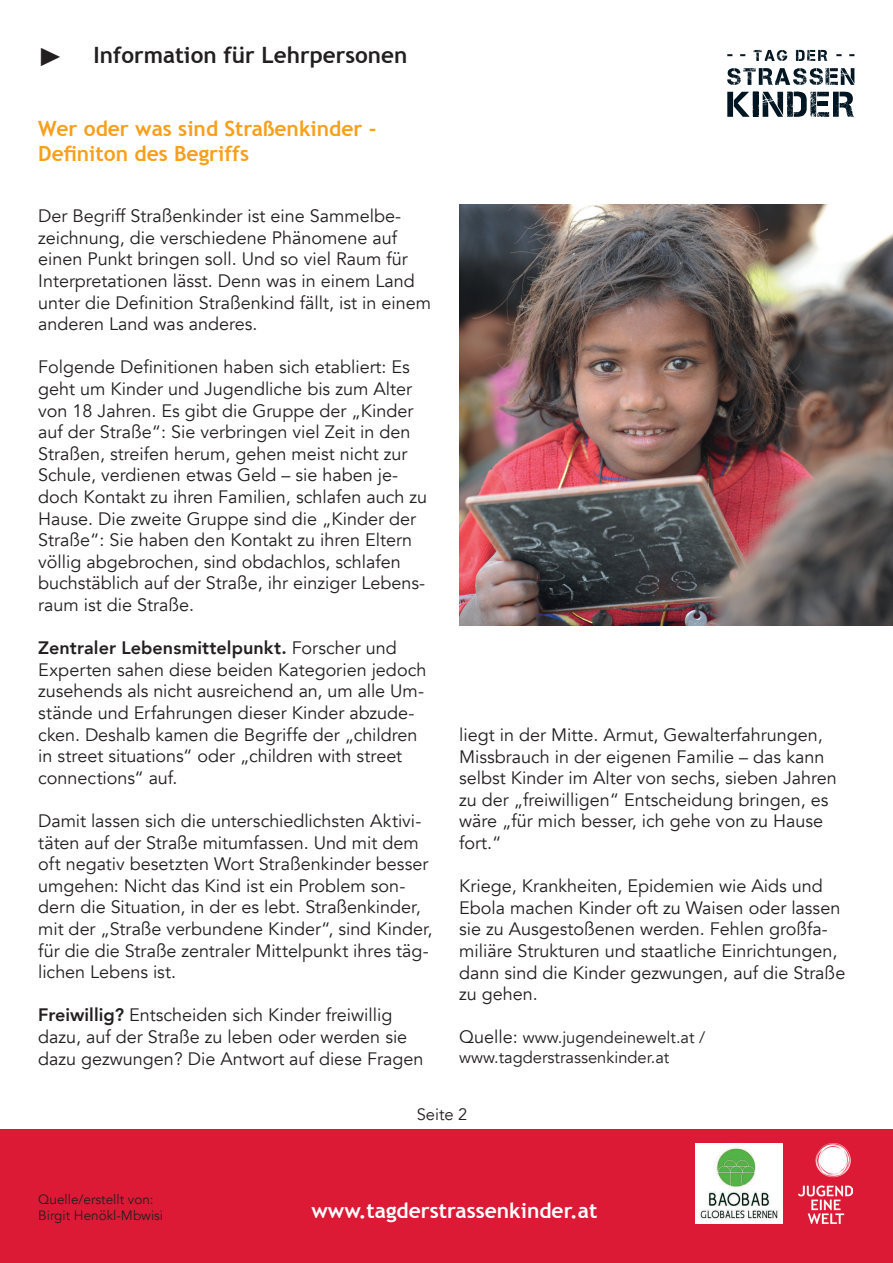
<style>
.page{position:relative;width:893px;height:1263px;background:#fff}
.page>*{position:absolute;margin:0;border:0;box-sizing:border-box;transform-origin:0 0}
.t1{font:39px "Minion Pro";color:#231f20}
.t2{font:700 22.5px "Trebuchet MS";color:#231f20}
.t3{font:700 21px/25.2px "Trebuchet MS";color:#f89f1c}
.t4{font:700 21px "Trebuchet MS";color:#fff}
.t5{font:18px/21.6px "Avenir";color:#231f20}
.t6{font:16.5px/19.8px "Avenir";color:#231f20}
.t7{font:13.5px/16.2px "Avenir";color:#231f20}
.s1{font-weight:800}
.s2{font-size:18px}
</style>
<div class="page">
<div style="left:0;top:1129px;width:893px;height:134px;background:#dc1a36"></div>
<img style="left:798px;top:1143px;width:54px;height:81px">
<img style="left:695px;top:1143px;width:88px;height:81px">
<svg style="left:727px;top:91px;width:127px;height:27px"></svg>
<svg style="left:727px;top:68px;width:127px;height:17px"></svg>
<svg style="left:727px;top:50px;width:127px;height:11px"></svg>
<img style="left:459px;top:204px;width:434px;height:421px">
<h1 class="t1" style="left:38px;top:29px;width:25px">▶</h1>
<p class="t2" style="left:94px;top:41px;width:315px">Information für Lehrpersonen</p>
<p class="t3" style="left:38px;top:116px;width:340px">Wer oder was sind Straßenkinder -<br>Definiton des Begriffs</p>
<p class="t5" style="left:38px;top:205px;width:394px">Der Begriff Straßenkinder ist eine Sammelbe&shy;zeichnung, die verschiedene Phänomene auf einen Punkt bringen soll. Und so viel Raum für Interpretationen lässt. Denn was in einem Land unter die Definition Straßenkind fällt, ist in einem anderen Land was anderes.</p>
<p class="t5" style="left:38px;top:357px;width:390px">Folgende Definitionen haben sich etabliert: Es geht um Kinder und Jugendliche bis zum Alter von 18 Jahren. Es gibt die Gruppe der „Kinder auf der Straße“: Sie verbringen viel Zeit in den Straßen, streifen herum, gehen meist nicht zur Schule, verdienen etwas Geld – sie haben je&shy;doch Kontakt zu ihren Familien, schlafen auch zu Hause. Die zweite Gruppe sind die „Kinder der Straße“: Sie haben den Kontakt zu ihren Eltern völlig abgebrochen, sind obdachlos, schlafen buchstäblich auf der Straße, ihr einziger Lebens&shy;raum ist die Straße.</p>
<p class="t5" style="left:38px;top:637px;width:390px"><span class="s1">Zentraler Lebensmittelpunkt.</span> Forscher und Experten sahen diese beiden Kategorien jedoch zusehends als nicht ausreichend an, um alle Um&shy;stände und Erfahrungen dieser Kinder abzude&shy;cken. Deshalb kamen die Begriffe der „children in street situations“ oder „children with street connections“ auf.</p>
<p class="t5" style="left:38px;top:810px;width:396px">Damit lassen sich die unterschiedlichsten Aktivi&shy;täten auf der Straße mitumfassen. Und mit dem oft negativ besetzten Wort Straßenkinder besser umgehen: Nicht das Kind ist ein Problem son&shy;dern die Situation, in der es lebt. Straßenkinder, mit der „Straße verbundene Kinder“, sind Kinder, für die die Straße zentraler Mittelpunkt ihres täg&shy;lichen Lebens ist.</p>
<p class="t5" style="left:38px;top:1005px;width:387px"><span class="s1">Freiwillig?</span> Entscheiden sich Kinder freiwillig dazu, auf der Straße zu leben oder werden sie dazu gezwungen? Die Antwort auf diese Fragen</p>
<p class="t5" style="left:459px;top:724px;width:379px">liegt in der Mitte. Armut, Gewalterfahrungen, Missbrauch in der eigenen Familie – das kann selbst Kinder im Alter von sechs, sieben Jahren zu der „freiwilligen“ Entscheidung bringen, es wäre „für mich besser, ich gehe von zu Hause fort.“</p>
<p class="t5" style="left:459px;top:875px;width:388px">Kriege, Krankheiten, Epidemien wie Aids und Ebola machen Kinder oft zu Waisen oder lassen sie zu Ausgestoßenen werden. Fehlen großfa&shy;miliäre Strukturen und staatliche Einrichtungen, dann sind die Kinder gezwungen, auf die Straße zu gehen.</p>
<p class="t6" style="left:459px;top:1028px;width:248px"><span class="s2">Quelle:</span> www.jugendeinewelt.at / www.tagderstrassenkinder.at</p>
<p class="t6" style="left:417px;top:1104px;width:52px">Seite 2</p>
<p class="t7" style="left:38px;top:1192px;width:126px">Quelle/erstellt von:<br>Birgit Henökl-Mbwisi</p>
<p class="t4" style="left:311px;top:1197px;width:287px">www.tagderstrassenkinder.at</p>
</div>
